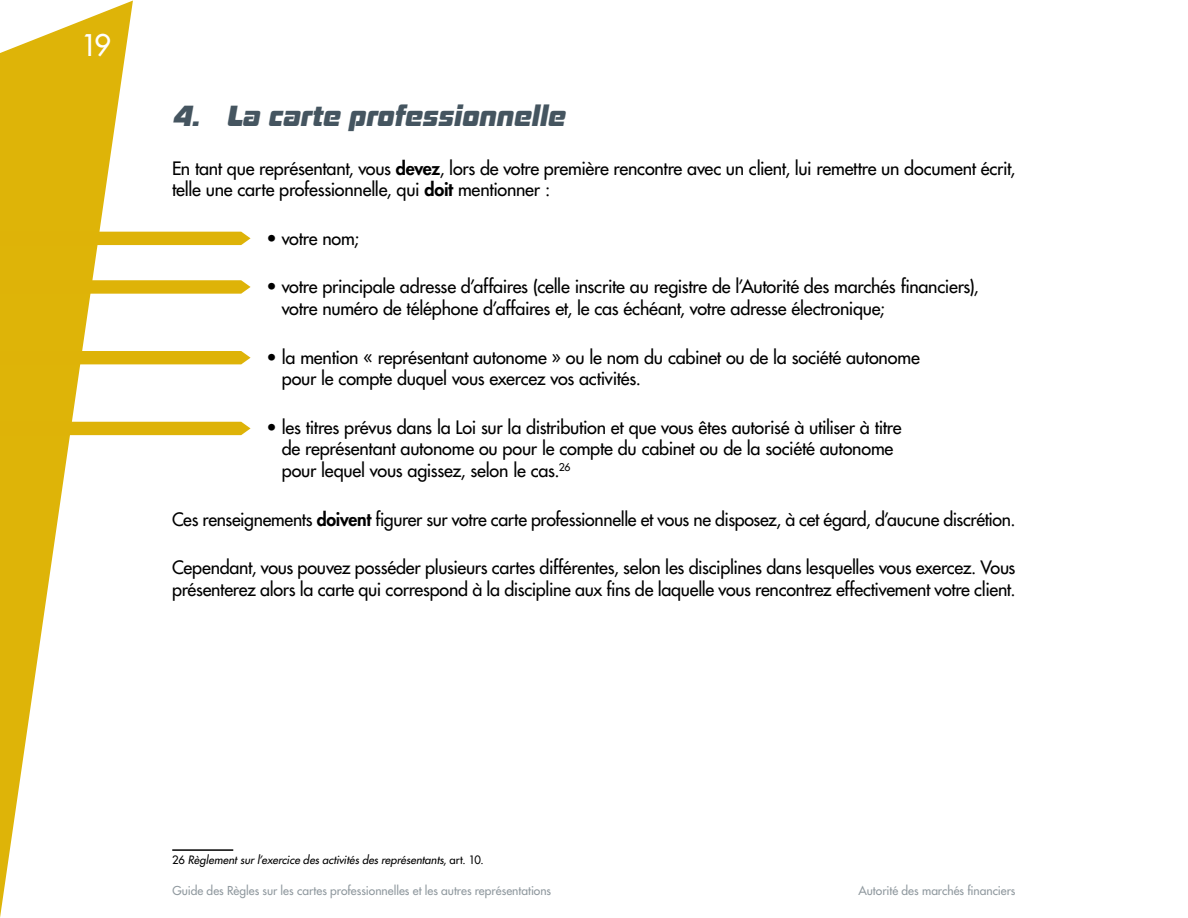
<style>
.page{position:relative;width:1188px;height:918px;background:#fff}
.page>*{position:absolute;margin:0;border:0;box-sizing:border-box;transform-origin:0 0}
.t1{font:italic 30px "Boardof Directors Hv";letter-spacing:-.01em;color:#455560}
.t2{font:29.1px "Futura";color:#fff}
.t3{font:18px/21.6px "Futura";letter-spacing:-.015em;color:#000}
.t4{font:12px "Futura";color:#90999f}
.t5{font:italic 11.25px "Futura";letter-spacing:.005em;color:#000}
.s1{font-weight:800}
.s2{font-style:normal}
</style>
<div class="page">
<svg style="left:0;top:1px;width:133px;height:917px"></svg>
<hr style="left:172px;top:849px;width:61px;height:2px;background:#000">
<div style="left:0;top:232px;width:251px;height:13px;background:#deb308"></div>
<svg style="left:0;top:280px;width:251px;height:14px;background:#dfb613"></svg>
<div style="left:0;top:351px;width:251px;height:13px;background:#deb308"></div>
<div style="left:0;top:422px;width:251px;height:13px;background:#deb308"></div>
<h2 class="t2" style="left:81px;top:27px;width:32px">19</h2>
<h1 class="t1" style="left:172px;top:97px;width:394px">4. La carte professionnelle</h1>
<p class="t3" style="left:172px;top:157px;width:845px">En tant que représentant, vous <span class="s1">devez</span>, lors de votre première rencontre avec un client, lui remettre un document écrit, telle une carte professionnelle, qui <span class="s1">doit</span> mentionner :</p>
<p class="t3" style="left:267px;top:227px;width:94px">• votre nom;</p>
<p class="t3" style="left:282px;top:276px;width:699px;text-indent:-15px">• votre principale adresse d’affaires (celle inscrite au registre de l’Autorité des marchés financiers), votre numéro de téléphone d’affaires et, le cas échéant, votre adresse électronique;</p>
<p class="t3" style="left:282px;top:346px;width:640px;text-indent:-15px">• la mention « représentant autonome » ou le nom du cabinet ou de la société autonome pour le compte duquel vous exercez vos activités.</p>
<p class="t3" style="left:282px;top:416px;width:621px;text-indent:-15px">• les titres prévus dans la Loi sur la distribution et que vous êtes autorisé à utiliser à titre de représentant autonome ou pour le compte du cabinet ou de la société autonome pour lequel vous agissez, selon le cas.<sup>26</sup></p>
<p class="t3" style="left:172px;top:508px;width:845px">Ces renseignements <span class="s1">doivent</span> figurer sur votre carte professionnelle et vous ne disposez, à cet égard, d’aucune discrétion.</p>
<p class="t3" style="left:172px;top:557px;width:845px">Cependant, vous pouvez posséder plusieurs cartes différentes, selon les disciplines dans lesquelles vous exercez. Vous présenterez alors la carte qui correspond à la discipline aux fins de laquelle vous rencontrez effectivement votre client.</p>
<p class="t5" style="left:172px;top:853px;width:313px"><span class="s2">26</span> Règlement sur l’exercice des activités des représentants<span class="s2">, art. 10.</span></p>
<p class="t4" style="left:172px;top:883px;width:380px">Guide des Règles sur les cartes professionnelles et les autres représentations</p>
<p class="t4" style="left:859px;top:883px;width:158px">Autorité des marchés financiers</p>
</div>
